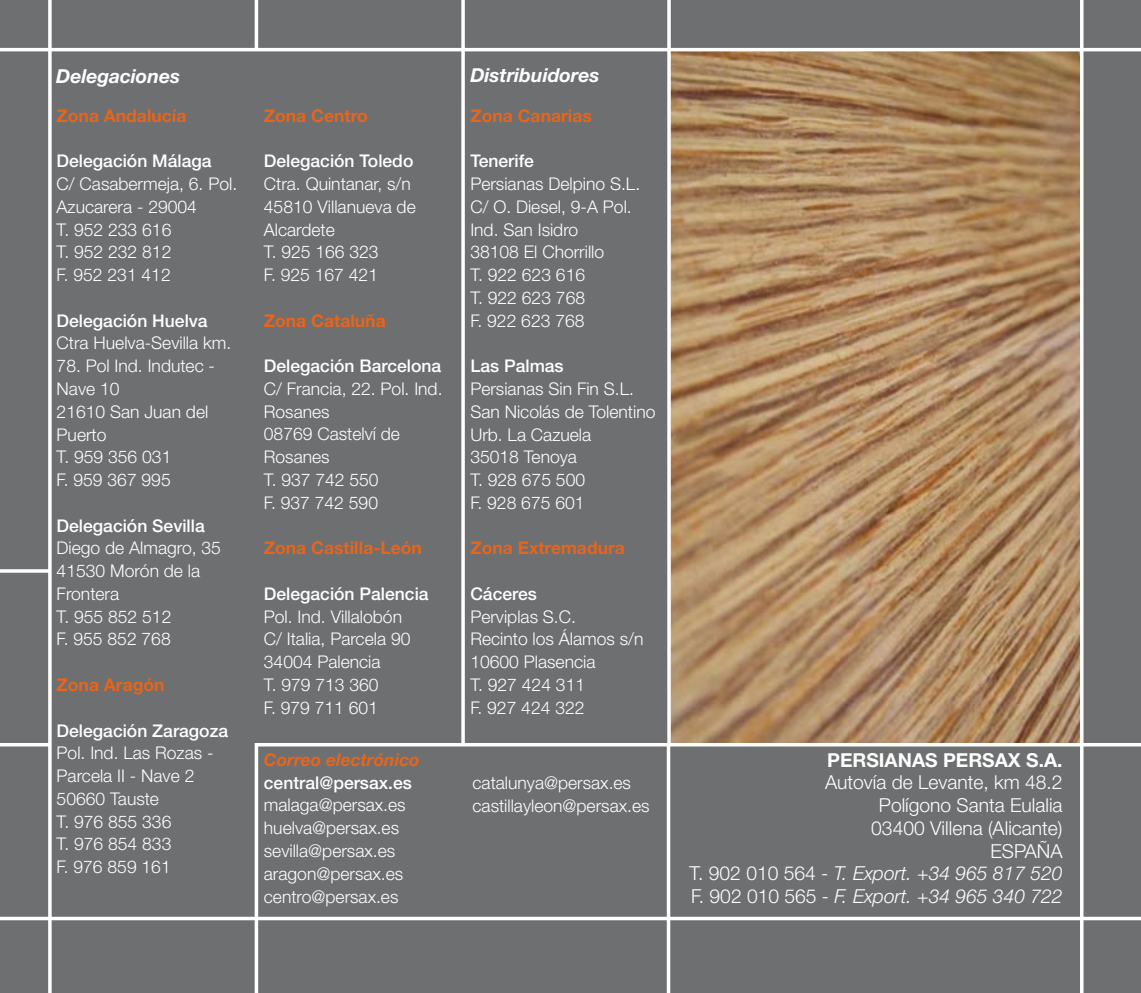
<style>
.page{position:relative;width:1141px;height:993px;background:#fff}
.page>*{position:absolute;margin:0;border:0;box-sizing:border-box;transform-origin:0 0}
.t1{font:300 19.25px/22.8px "Helvetica Neue";color:#fff;text-align:right}
.t2{font:italic 700 19.25px "Helvetica Neue";color:#fff}
.t3{font:700 19.25px "Helvetica Neue";color:#fff}
.t4{font:300 17.5px/22.8px "Helvetica Neue";color:#fff}
.t5{font:500 17.5px "Helvetica Neue";color:#fff}
.t6{font:700 17.5px "Helvetica Neue";color:#e8651b}
.t7{font:italic 700 17.5px "Helvetica Neue";color:#e8651b}
.s1{font-style:italic}
</style>
<div class="page">
<div style="left:0;top:0;width:1141px;height:992px;background:#6e6f70"></div>
<img style="left:671px;top:51px;width:409px;height:691px">
<hr style="left:0;top:569px;width:50px;height:3px;background:#fff">
<svg style="left:0;top:743px;width:48px;height:3px"></svg>
<hr style="left:1080px;top:0;width:3px;height:992px;background:#fff">
<svg style="left:461px;top:0;width:4px;height:742px;background:#eceded"></svg>
<hr style="left:0;top:916px;width:1141px;height:3px;background:#fff">
<svg style="left:48px;top:0;width:4px;height:992px;background:#ededed"></svg>
<hr style="left:255px;top:0;width:3px;height:50px;background:#fff">
<hr style="left:0;top:48px;width:1141px;height:3px;background:#fff">
<hr style="left:667px;top:744px;width:3px;height:248px;background:#fff">
<svg style="left:667px;top:0;width:4px;height:742px;background:#f0eeec"></svg>
<svg style="left:258px;top:742px;width:883px;height:4px;background:#e2deda"></svg>
<hr style="left:255px;top:742px;width:3px;height:250px;background:#fff">
<p class="t2" style="left:56px;top:64px;width:126px">Delegaciones</p>
<p class="t2" style="left:470px;top:63px;width:131px">Distribuidores</p>
<p class="t6" style="left:470px;top:105px;width:123px">Zona Canarias</p>
<p class="t5" style="left:470px;top:150px;width:65px">Tenerife</p>
<p class="t4" style="left:470px;top:172px;width:171px">Persianas Delpino S.L.<br>C/ O. Diesel, 9-A Pol.<br>Ind. San Isidro<br>38108 El Chorrillo<br>T. 922 623 616<br>T. 922 623 768<br>F. 922 623 768</p>
<p class="t5" style="left:470px;top:355px;width:95px">Las Palmas</p>
<p class="t4" style="left:470px;top:377px;width:187px">Persianas Sin Fin S.L.<br>San Nicolás de Tolentino<br>Urb. La Cazuela<br>35018 Tenoya<br>T. 928 675 500<br>F. 928 675 601</p>
<p class="t6" style="left:470px;top:537px;width:156px">Zona Extremadura</p>
<p class="t5" style="left:470px;top:583px;width:68px">Cáceres</p>
<p class="t4" style="left:470px;top:604px;width:175px">Perviplas S.C.<br>Recinto los Álamos s/n<br>10600 Plasencia<br>T. 927 424 311<br>F. 927 424 322</p>
<p class="t6" style="left:264px;top:105px;width:106px">Zona Centro</p>
<p class="t5" style="left:264px;top:150px;width:151px">Delegación Toledo</p>
<p class="t4" style="left:264px;top:172px;width:153px">Ctra. Quintanar, s/n<br>45810 Villanueva de<br>Alcardete<br>T. 925 166 323<br>F. 925 167 421</p>
<p class="t6" style="left:264px;top:309px;width:123px">Zona Cataluña</p>
<p class="t5" style="left:264px;top:355px;width:179px">Delegación Barcelona</p>
<p class="t4" style="left:264px;top:377px;width:180px">C/ Francia, 22. Pol. Ind.<br>Rosanes<br>08769 Castelví de<br>Rosanes<br>T. 937 742 550<br>F. 937 742 590</p>
<p class="t6" style="left:264px;top:537px;width:160px">Zona Castilla-León</p>
<p class="t5" style="left:264px;top:583px;width:166px">Delegación Palencia</p>
<p class="t4" style="left:264px;top:604px;width:148px">Pol. Ind. Villalobón<br>C/ Italia, Parcela 90<br>34004 Palencia<br>T. 979 713 360<br>F. 979 711 601</p>
<p class="t7" style="left:264px;top:748px;width:157px">Correo electrónico</p>
<p class="t5" style="left:264px;top:771px;width:149px">central@persax.es</p>
<p class="t4" style="left:264px;top:793px;width:143px">malaga@persax.es huelva@persax.es sevilla@persax.es aragon@persax.es centro@persax.es</p>
<p class="t6" style="left:57px;top:105px;width:131px">Zona Andalucía</p>
<p class="t5" style="left:57px;top:150px;width:156px">Delegación Málaga</p>
<p class="t4" style="left:57px;top:172px;width:182px">C/ Casabermeja, 6. Pol.<br>Azucarera - 29004<br>T. 952 233 616<br>T. 952 232 812<br>F. 952 231 412</p>
<p class="t5" style="left:57px;top:310px;width:153px">Delegación Huelva</p>
<p class="t4" style="left:57px;top:331px;width:176px">Ctra Huelva-Sevilla km.</p>
<p class="t4" style="left:57px;top:354px;width:160px">78. Pol Ind. Indutec -<br>Nave 10<br>21610 San Juan del<br>Puerto<br>T. 959 356 031<br>F. 959 367 995</p>
<p class="t5" style="left:57px;top:514px;width:150px">Delegación Sevilla</p>
<p class="t4" style="left:57px;top:536px;width:166px">Diego de Almagro, 35<br>41530 Morón de la<br>Frontera<br>T. 955 852 512<br>F. 955 852 768</p>
<p class="t6" style="left:57px;top:673px;width:109px">Zona Aragón</p>
<p class="t5" style="left:57px;top:719px;width:173px">Delegación Zaragoza</p>
<p class="t4" style="left:57px;top:741px;width:158px">Pol. Ind. Las Rozas -<br>Parcela II - Nave 2<br>50660 Tauste<br>T. 976 855 336<br>T. 976 854 833<br>F. 976 859 161</p>
<p class="t3" style="left:827px;top:747px;width:237px">PERSIANAS PERSAX S.A.</p>
<p class="t1" style="left:690px;top:770px;width:374px">Autovía de Levante, km 48.2<br>Polígono Santa Eulalia<br>03400 Villena (Alicante)<br>ESPAÑA<br>T. 902 010 564 - <span class="s1">T. Export. +34 965 817 520<br></span>F. 902 010 565 - <span class="s1">F. Export. +34 965 340 722</span></p>
<p class="t4" style="left:472px;top:770px;width:179px">catalunya@persax.es castillayleon@persax.es</p>
</div>
